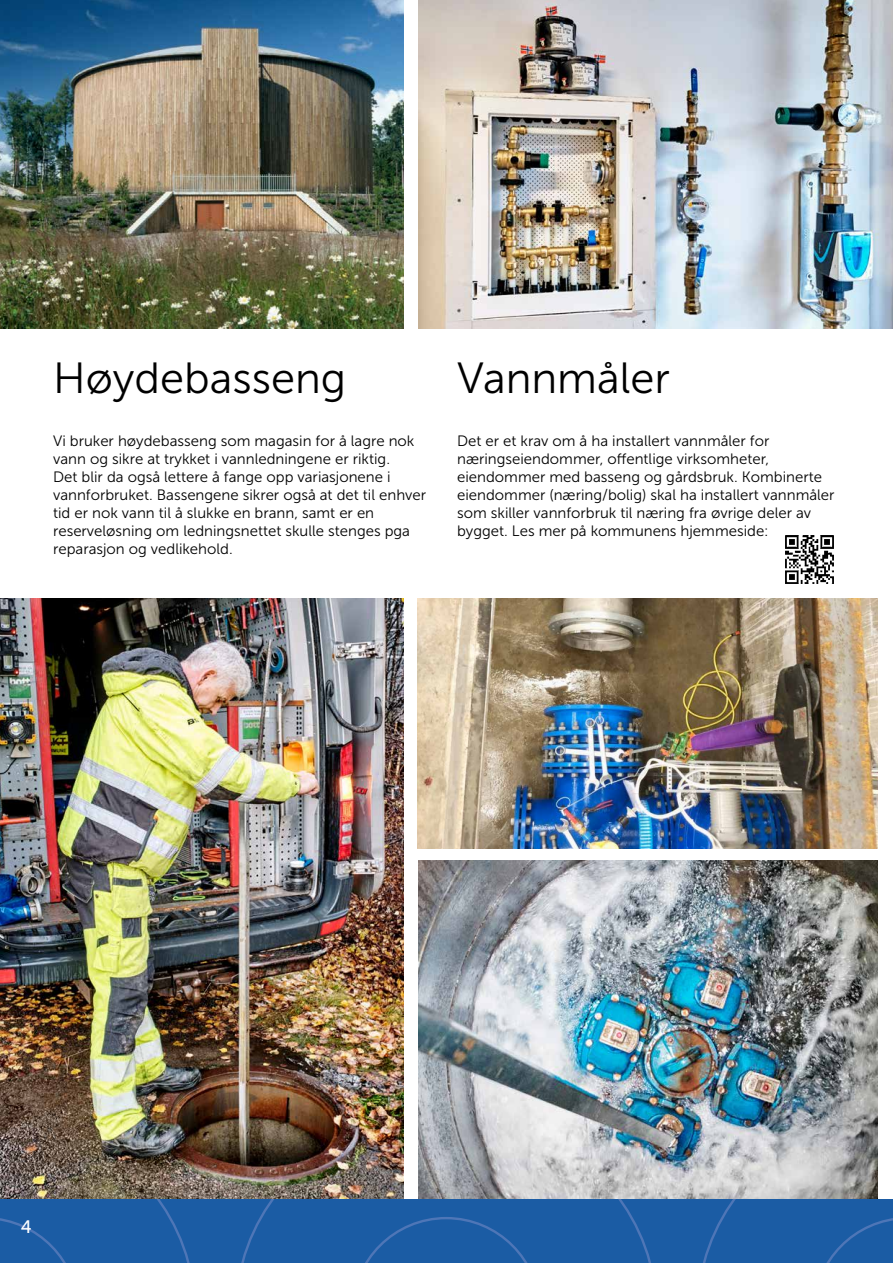
<style>
.page{position:relative;width:893px;height:1263px;background:#fff}
.page>*{position:absolute;margin:0;border:0;box-sizing:border-box;transform-origin:0 0}
.t1{font:43.5px "Museo Sans 300";color:#000}
.t2{font:18px "Museo Sans 500";color:#fff}
.t3{font:15px/18px "Museo Sans 300";color:#000}
</style>
<div class="page">
<img style="left:418px;top:861px;width:460px;height:338px">
<img style="left:0;top:598px;width:403px;height:601px">
<div style="left:0;top:1199px;width:893px;height:64px;background:#1b5ca4"></div>
<img style="left:0;top:0;width:403px;height:329px">
<img style="left:418px;top:0;width:475px;height:329px">
<img style="left:785px;top:535px;width:49px;height:49px">
<img style="left:418px;top:598px;width:460px;height:250px">
<h1 class="t1" style="left:53px;top:355px;width:295px">Høydebasseng</h1>
<h1 class="t1" style="left:457px;top:355px;width:214px">Vannmåler</h1>
<p class="t3" style="left:457px;top:432px;width:379px">Det er et krav om å ha installert vannmåler for næringseiendommer, offentlige virksomheter, eiendommer med basseng og gårdsbruk. Kombinerte eiendommer (næring/bolig) skal ha installert vannmåler som skiller vannforbruk til næring fra øvrige deler av bygget. Les mer på kommunens hjemmeside:</p>
<p class="t3" style="left:53px;top:432px;width:374px">Vi bruker høydebasseng som magasin for å lagre nok vann og sikre at trykket i vannledningene er riktig.<br>Det blir da også lettere å fange opp variasjonene i vannforbruket. Bassengene sikrer også at det til enhver tid er nok vann til å slukke en brann, samt er en reserveløsning om ledningsnettet skulle stenges pga reparasjon og vedlikehold.</p>
<p class="t2" style="left:21px;top:1216px;width:12px">4</p>
</div>
